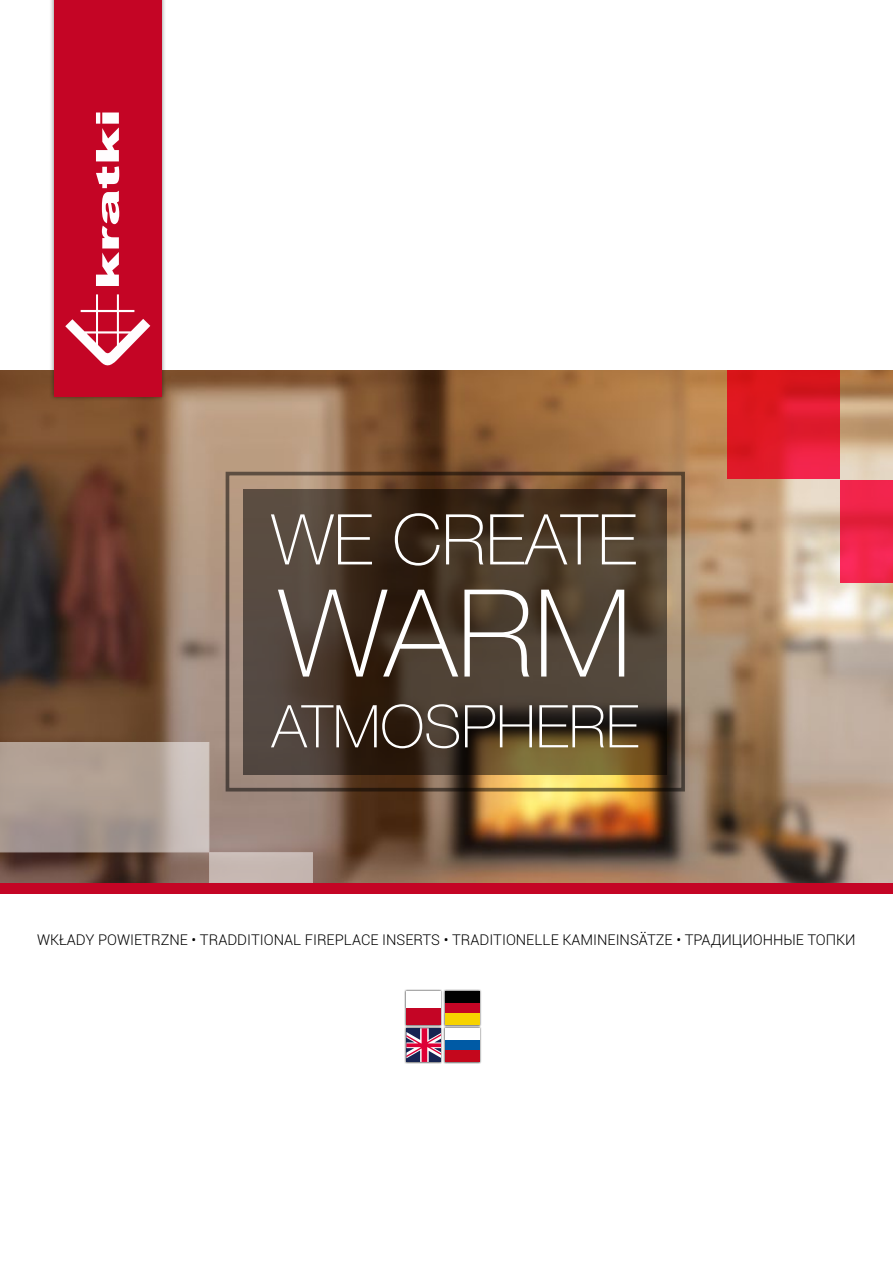
<style>
.page{position:relative;width:893px;height:1263px;background:#fff}
.page>*{position:absolute;margin:0;border:0;box-sizing:border-box;transform-origin:0 0}
.t1{font:100 121.65px "Helvetica Neue";color:#fff}
.t2{font:100 70.05px "Helvetica Neue";color:#fff}
.t3{font:100 58.95px "Helvetica Neue";color:#fff}
.t4{font:900 31.95px "Arial";color:#fffdfe;scale:1.75 1}
.t5{font:300 14.7px "Roboto";color:#000}
</style>
<div class="page">
<img style="left:0;top:370px;width:893px;height:513px">
<div style="left:209px;top:852px;width:104px;height:31px;background:#c6b7b2"></div>
<svg style="left:840px;top:480px;width:53px;height:102px;background:#ee2449"></svg>
<svg style="left:0;top:742px;width:209px;height:110px;background:#b1a299"></svg>
<svg style="left:727px;top:370px;width:113px;height:109px;background:#df1a29"></svg>
<div style="left:404px;top:1026px;width:39px;height:38px;background:#000;opacity:.75"></div>
<svg style="left:406px;top:1028px;width:35px;height:34px"></svg>
<div style="left:404px;top:989px;width:39px;height:38px;background:#000;opacity:.75"></div>
<div style="left:406px;top:991px;width:35px;height:34px;background:#c40525"></div>
<div style="left:406px;top:991px;width:35px;height:17px;background:#fff"></div>
<div style="left:443px;top:989px;width:38px;height:38px;background:#000;opacity:.75"></div>
<div style="left:445px;top:991px;width:35px;height:34px;background:#c40525"></div>
<div style="left:445px;top:991px;width:35px;height:11px;background:#000"></div>
<div style="left:445px;top:1013px;width:35px;height:12px;background:#f7d300"></div>
<div style="left:443px;top:1026px;width:38px;height:38px;background:#000;opacity:.75"></div>
<div style="left:445px;top:1028px;width:35px;height:34px;background:#005aa5"></div>
<div style="left:445px;top:1028px;width:35px;height:12px;background:#fff"></div>
<div style="left:445px;top:1051px;width:35px;height:11px;background:#c4071c"></div>
<div style="left:0;top:883px;width:893px;height:10px;background:#c40525"></div>
<svg style="left:244px;top:489px;width:423px;height:285px;background:#473829"></svg>
<div style="left:49px;top:0;width:117px;height:402px;background:#000;opacity:.43"></div>
<div style="left:54px;top:0;width:108px;height:397px;background:#c40525"></div>
<svg style="left:65px;top:294px;width:85px;height:72px"></svg>
<h3 class="t4" style="left:84px;top:289px;width:105px;rotate:-90deg">kratki</h3>
<h2 class="t2" style="left:271px;top:486px;width:367px">WE CREATE</h2>
<h1 class="t1" style="left:279px;top:541px;width:355px">WARM</h1>
<h3 class="t3" style="left:272px;top:682px;width:369px">ATMOSPHERE</h3>
<p class="t5" style="left:37px;top:930px;width:820px">WKŁADY POWIETRZNE • TRADDITIONAL FIREPLACE INSERTS • TRADITIONELLE KAMINEINSÄTZE • ТРАДИЦИОННЫЕ ТОПКИ</p>
</div>
